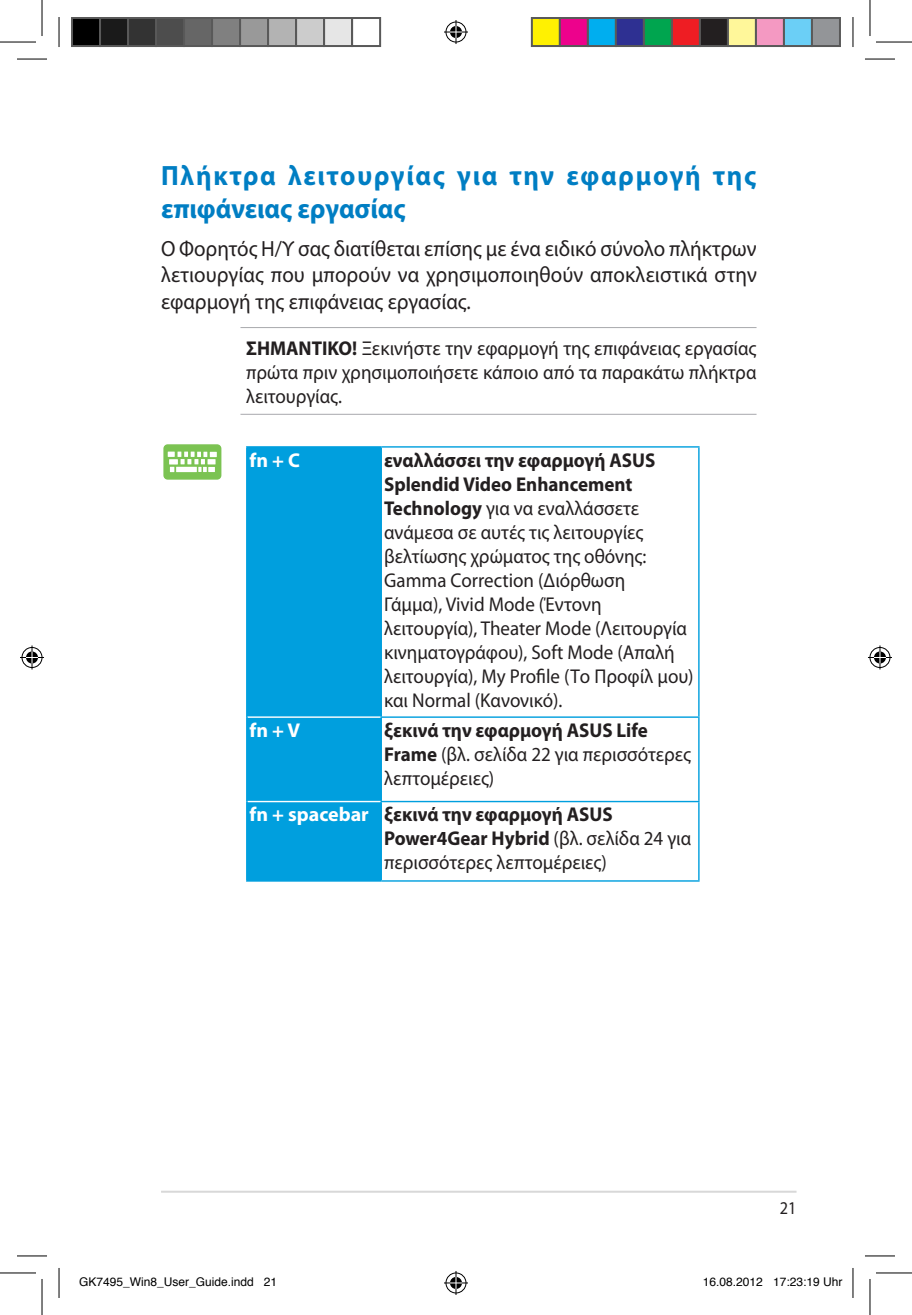
<style>
.page{position:relative;width:912px;height:1315px;background:#fff}
.page>*{position:absolute;margin:0;border:0;box-sizing:border-box;transform-origin:0 0}
.Heading_2{font:700 28px/33.6px "Myriad Pro";letter-spacing:.06em;color:#007ec3;scale:.95 1}
.Body_Text{font:22px/26.4px "Myriad Pro";color:#231f20;text-align:justify;scale:.95 1}
.Table_Body_Text{font:20px/24px "Myriad Pro";color:#231f20;scale:.95 1}
.Message{font:20px/24px "Myriad Pro";color:#231f20;text-align:justify;scale:.95 1}
.Table_Header{font:700 20px "Myriad Pro";color:#fff}
.t1{font:18px "Myriad Pro";color:#231f20;scale:.9 1}
.t2{font:12px "Helvetica";color:#000}
.s1{font-weight:700}
</style>
<div class="page">
<hr style="left:161px;top:1190px;width:635px;height:2px;background:#d8d8d8">
<div style="left:247px;top:447px;width:133px;height:433px;background:#009fde"></div>
<hr style="left:246px;top:446px;width:135px;height:1px;background:#009fde">
<hr style="left:246px;top:447px;width:1px;height:270px;background:#009fde">
<hr style="left:381px;top:446px;width:318px;height:1px;background:#009fde">
<hr style="left:380px;top:447px;width:2px;height:269px;background:#009fde">
<hr style="left:698px;top:447px;width:1px;height:269px;background:#009fde">
<hr style="left:380px;top:716px;width:319px;height:1px;background:#009fde">
<hr style="left:698px;top:717px;width:1px;height:83px;background:#009fde">
<hr style="left:380px;top:800px;width:319px;height:2px;background:#009fde">
<hr style="left:698px;top:802px;width:1px;height:78px;background:#009fde">
<hr style="left:247px;top:716px;width:133px;height:1px;background:#fff">
<hr style="left:246px;top:717px;width:1px;height:84px;background:#009fde">
<hr style="left:380px;top:717px;width:2px;height:83px;background:#009fde">
<hr style="left:247px;top:800px;width:133px;height:2px;background:#fff">
<hr style="left:246px;top:801px;width:1px;height:79px;background:#009fde">
<hr style="left:380px;top:802px;width:2px;height:78px;background:#009fde">
<hr style="left:246px;top:880px;width:135px;height:1px;background:#009fde">
<hr style="left:381px;top:880px;width:318px;height:1px;background:#009fde">
<div style="left:164px;top:445px;width:57px;height:34px;background:#7bc352;border-radius:4px"></div>
<div style="left:163px;top:444px;width:58px;height:35px;border:2px solid #7bc352;border-radius:4px"></div>
<svg style="left:170px;top:451px;width:47px;height:21px"></svg>
<div style="left:168px;top:451px;width:7px;height:6px;background:#fff"></div>
<hr style="left:240px;top:327px;width:516px;height:1px;background:#a8a9ad">
<hr style="left:240px;top:414px;width:516px;height:1px;background:#a8a9ad">
<hr style="left:17px;top:59px;width:30px;height:1px;background:#000">
<hr style="left:865px;top:59px;width:30px;height:1px;background:#000">
<hr style="left:17px;top:1255px;width:30px;height:1px;background:#000">
<hr style="left:865px;top:1255px;width:30px;height:1px;background:#000">
<hr style="left:59px;top:17px;width:1px;height:30px;background:#000">
<hr style="left:59px;top:1267px;width:1px;height:30px;background:#000">
<hr style="left:852px;top:17px;width:1px;height:30px;background:#000">
<hr style="left:852px;top:1267px;width:1px;height:30px;background:#000">
<hr style="left:0;top:42px;width:36px;height:1px;background:#000">
<hr style="left:876px;top:42px;width:36px;height:1px;background:#000">
<hr style="left:0;top:1272px;width:36px;height:1px;background:#000">
<hr style="left:876px;top:1272px;width:36px;height:1px;background:#000">
<hr style="left:42px;top:0;width:1px;height:36px;background:#000">
<hr style="left:42px;top:1278px;width:1px;height:36px;background:#000">
<hr style="left:869px;top:0;width:1px;height:36px;background:#000">
<hr style="left:869px;top:1278px;width:1px;height:36px;background:#000">
<svg style="left:444px;top:20px;width:24px;height:24px"></svg>
<svg style="left:444px;top:1271px;width:24px;height:23px"></svg>
<svg style="left:20px;top:645px;width:24px;height:24px"></svg>
<svg style="left:868px;top:645px;width:24px;height:24px"></svg>
<div style="left:72px;top:18px;width:28px;height:28px;background:#000"></div>
<div style="left:71px;top:17px;width:30px;height:30px;border:2px solid #595959"></div>
<div style="left:100px;top:18px;width:28px;height:28px;background:#1a1a1a"></div>
<div style="left:99px;top:17px;width:30px;height:30px;border:2px solid #595959"></div>
<div style="left:128px;top:18px;width:28px;height:28px;background:#333"></div>
<div style="left:127px;top:17px;width:30px;height:30px;border:2px solid #595959"></div>
<div style="left:156px;top:18px;width:28px;height:28px;background:#4d4d4d"></div>
<div style="left:155px;top:17px;width:30px;height:30px;border:2px solid #595959"></div>
<div style="left:184px;top:18px;width:28px;height:28px;background:#666"></div>
<div style="left:183px;top:17px;width:30px;height:30px;border:2px solid #595959"></div>
<div style="left:212px;top:18px;width:28px;height:28px;background:#808080"></div>
<div style="left:211px;top:17px;width:30px;height:30px;border:2px solid #595959"></div>
<div style="left:240px;top:18px;width:28px;height:28px;background:#999"></div>
<div style="left:239px;top:17px;width:30px;height:30px;border:2px solid #595959"></div>
<div style="left:268px;top:18px;width:28px;height:28px;background:#b3b3b3"></div>
<div style="left:267px;top:17px;width:30px;height:30px;border:2px solid #595959"></div>
<div style="left:296px;top:18px;width:28px;height:28px;background:#ccc"></div>
<div style="left:295px;top:17px;width:30px;height:30px;border:2px solid #595959"></div>
<div style="left:324px;top:18px;width:28px;height:28px;background:#e6e6e6"></div>
<div style="left:323px;top:17px;width:30px;height:30px;border:2px solid #595959"></div>
<div style="left:351px;top:17px;width:30px;height:30px;border:2px solid #595959"></div>
<div style="left:532px;top:18px;width:28px;height:28px;background:#fff101"></div>
<div style="left:531px;top:17px;width:30px;height:30px;border:2px solid #595959"></div>
<div style="left:560px;top:18px;width:28px;height:28px;background:#ed028c"></div>
<div style="left:559px;top:17px;width:30px;height:30px;border:2px solid #595959"></div>
<div style="left:588px;top:18px;width:28px;height:28px;background:#00aeef"></div>
<div style="left:587px;top:17px;width:30px;height:30px;border:2px solid #595959"></div>
<div style="left:616px;top:18px;width:28px;height:28px;background:#2e3092"></div>
<div style="left:615px;top:17px;width:30px;height:30px;border:2px solid #595959"></div>
<div style="left:644px;top:18px;width:28px;height:28px;background:#00a54f"></div>
<div style="left:643px;top:17px;width:30px;height:30px;border:2px solid #595959"></div>
<div style="left:672px;top:18px;width:28px;height:28px;background:#ee1d23"></div>
<div style="left:671px;top:17px;width:30px;height:30px;border:2px solid #595959"></div>
<div style="left:700px;top:18px;width:28px;height:28px;background:#231f20"></div>
<div style="left:699px;top:17px;width:30px;height:30px;border:2px solid #595959"></div>
<div style="left:728px;top:18px;width:28px;height:28px;background:#fff79a"></div>
<div style="left:727px;top:17px;width:30px;height:30px;border:2px solid #595959"></div>
<div style="left:756px;top:18px;width:28px;height:28px;background:#f499c2"></div>
<div style="left:755px;top:17px;width:30px;height:30px;border:2px solid #595959"></div>
<div style="left:784px;top:18px;width:28px;height:28px;background:#6bcff6"></div>
<div style="left:783px;top:17px;width:30px;height:30px;border:2px solid #595959"></div>
<div style="left:812px;top:18px;width:28px;height:28px;background:#939598"></div>
<div style="left:811px;top:17px;width:30px;height:30px;border:2px solid #595959"></div>
<p class="Heading_2" style="left:161px;top:157px;width:628px">Πλήκτρα λειτουργίας για την εφαρμογή της επιφάνειας εργασίας</p>
<p class="Body_Text" style="left:161px;top:235px;width:628px">Ο Φορητός Η/Υ σας διατίθεται επίσης με ένα ειδικό σύνολο πλήκτρων λετιουργίας που μπορούν να χρησιμοποιηθούν αποκλειστικά στην εφαρμογή της επιφάνειας εργασίας.</p>
<p class="Message" style="left:246px;top:336px;width:539px"><span class="s1">ΣΗΜΑΝΤΙΚΟ!</span> Ξεκινήστε την εφαρμογή της επιφάνειας εργασίας πρώτα πριν χρησιμοποιήσετε κάποιο από τα παρακάτω πλήκτρα λειτουργίας.</p>
<p class="Table_Header" style="left:250px;top:446px;width:52px">fn + C</p>
<p class="Table_Body_Text" style="left:384px;top:447px;width:327px"><span class="s1">εναλλάσσει την εφαρμογή ASUS<br>Splendid Video Enhancement<br>Technology</span> για να εναλλάσσετε ανάμεσα σε αυτές τις λειτουργίες βελτίωσης χρώματος της οθόνης:<br>Gamma Correction (Διόρθωση<br>Γάμμα), Vivid Mode (Έντονη λειτουργία), Theater Mode (Λειτουργία κινηματογράφου), Soft Mode (Απαλή λειτουργία), My Profile (Το Προφίλ μου) και Normal (Κανονικό).</p>
<p class="Table_Header" style="left:250px;top:717px;width:52px">fn + V</p>
<p class="Table_Body_Text" style="left:384px;top:717px;width:325px"><span class="s1">ξεκινά την εφαρμογή ASUS Life<br>Frame</span> (βλ. σελίδα 22 για περισσότερες λεπτομέρειες)</p>
<p class="Table_Header" style="left:250px;top:801px;width:121px">fn + spacebar</p>
<p class="Table_Body_Text" style="left:384px;top:802px;width:325px"><span class="s1">ξεκινά την εφαρμογή ASUS<br>Power4Gear Hybrid</span> (βλ. σελίδα 24 για περισσότερες λεπτομέρειες)</p>
<p class="t1" style="left:780px;top:1196px;width:20px">21</p>
<p class="t2" style="left:79px;top:1271px;width:200px">GK7495_Win8_User_Guide.indd 21</p>
<p class="t2" style="left:703px;top:1271px;width:141px">16.08.2012 17:23:19 Uhr</p>
</div>
